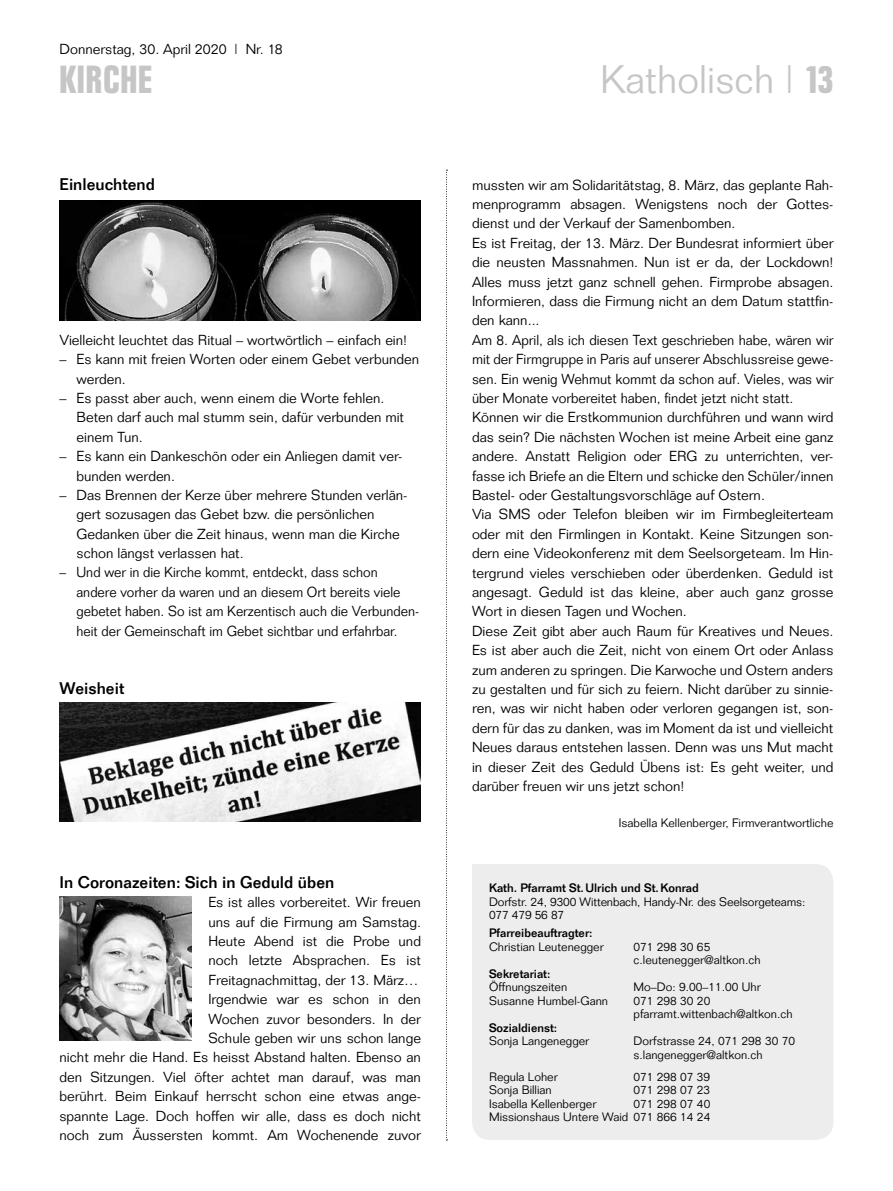
<style>
.page{position:relative;width:893px;height:1191px;background:#fff}
.page>*{position:absolute;margin:0;border:0;box-sizing:border-box;transform-origin:0 0}
.t1{font:300 39px "Folio";color:#c6c6c6}
.t2{font:700 39px "Folio Condensed BQ";letter-spacing:.02em;color:#c6c6c6}
.t3{font:500 16.5px "Folio";color:#000}
.t4{font:300 14.25px/19.4px "Folio";color:#000}
.t5{font:300 14.25px/19.4px "Folio";color:#000;scale:.95 1}
.t6{font:300 12px/13.5px "Folio";color:#000}
.t7{font:500 12px "Folio";color:#000}
.s1{font-family:"Folio Condensed BQ";font-weight:700}
</style>
<div class="page">
<svg style="left:446px;top:170px;width:1px;height:970px"></svg>
<img style="left:60px;top:201px;width:361px;height:119px">
<img style="left:60px;top:702px;width:361px;height:119px">
<img style="left:60px;top:896px;width:131px;height:144px">
<div style="left:472px;top:864px;width:361px;height:275px;background:#ededed"></div>
<p class="t4" style="left:60px;top:39px;width:225px">Donnerstag, 30. April 2020 | Nr. 18</p>
<h1 class="t2" style="left:60px;top:58px;width:94px">KIRCHE</h1>
<h1 class="t1" style="left:600px;top:56px;width:235px">Katholisch | <span class="s1">3</span></h1>
<h1 class="t2" style="left:805px;top:58px;width:30px">11</h1>
<p class="t3" style="left:60px;top:174px;width:97px">Einleuchtend</p>
<p class="t4" style="left:60px;top:330px;width:349px">Vielleicht leuchtet das Ritual – wortwörtlich – einfach ein!</p>
<p class="t4" style="left:77px;top:349px;width:344px;text-indent:-17px">– Es kann mit freien Worten oder einem Gebet verbunden werden.</p>
<p class="t4" style="left:77px;top:388px;width:329px;text-indent:-17px">– Es passt aber auch, wenn einem die Worte fehlen.<br>Beten darf auch mal stumm sein, dafür verbunden mit einem Tun.</p>
<p class="t4" style="left:77px;top:446px;width:327px;text-indent:-17px">– Es kann ein Dankeschön oder ein Anliegen damit ver&shy;bunden werden.</p>
<p class="t4" style="left:77px;top:485px;width:332px;text-indent:-17px">– Das Brennen der Kerze über mehrere Stunden verlän&shy;gert sozusagen das Gebet bzw. die persönlichen Gedanken über die Zeit hinaus, wenn man die Kirche schon längst verlassen hat.</p>
<p class="t5" style="left:77px;top:563px;width:362px;text-indent:-17px">– Und wer in die Kirche kommt, entdeckt, dass schon andere vorher da waren und an diesem Ort bereits viele gebetet haben. So ist am Kerzentisch auch die Verbunden&shy;heit der Gemeinschaft im Gebet sichtbar und erfahrbar.</p>
<p class="t3" style="left:60px;top:678px;width:66px">Weisheit</p>
<p class="t3" style="left:60px;top:872px;width:276px">In Coronazeiten: Sich in Geduld üben</p>
<p class="t4" style="left:60px;top:892px;width:363px;text-align:right">Es ist alles vorbereitet. Wir freuen<br>uns auf die Firmung am Samstag.<br>Heute Abend ist die Probe und<br>noch letzte Absprachen. Es ist<br>Freitagnachmittag, der 13. März…<br>Irgendwie war es schon in den<br>Wochen zuvor besonders. In der<br>Schule geben wir uns schon lange<br>nicht mehr die Hand. Es heisst Abstand halten. Ebenso an den Sitzungen. Viel öfter achtet man darauf, was man berührt. Beim Einkauf herrscht schon eine etwas ange&shy;spannte Lage. Doch hoffen wir alle, dass es doch nicht noch zum Äussersten kommt. Am Wochenende zuvor</p>
<p class="t4" style="left:472px;top:175px;width:363px">mussten wir am Solidaritätstag, 8. März, das geplante Rah&shy;menprogramm absagen. Wenigstens noch der Gottes&shy;dienst und der Verkauf der Samenbomben.<br>Es ist Freitag, der 13. März. Der Bundesrat informiert über die neusten Massnahmen. Nun ist er da, der Lockdown!<br>Alles muss jetzt ganz schnell gehen. Firmprobe absagen.<br>Informieren, dass die Firmung nicht an dem Datum stattfin&shy;den kann...<br>Am 8. April, als ich diesen Text geschrieben habe, wären wir mit der Firmgruppe in Paris auf unserer Abschlussreise gewe&shy;sen. Ein wenig Wehmut kommt da schon auf. Vieles, was wir über Monate vorbereitet haben, findet jetzt nicht statt.<br>Können wir die Erstkommunion durchführen und wann wird das sein? Die nächsten Wochen ist meine Arbeit eine ganz andere. Anstatt Religion oder ERG zu unterrichten, ver&shy;fasse ich Briefe an die Eltern und schicke den Schüler/innen Bastel- oder Gestaltungsvorschläge auf Ostern.<br>Via SMS oder Telefon bleiben wir im Firmbegleiterteam oder mit den Firmlingen in Kontakt. Keine Sitzungen son&shy;dern eine Videokonferenz mit dem Seelsorgeteam. Im Hin&shy;tergrund vieles verschieben oder überdenken. Geduld ist angesagt. Geduld ist das kleine, aber auch ganz grosse Wort in diesen Tagen und Wochen.<br>Diese Zeit gibt aber auch Raum für Kreatives und Neues.<br>Es ist aber auch die Zeit, nicht von einem Ort oder Anlass zum anderen zu springen. Die Karwoche und Ostern anders zu gestalten und für sich zu feiern. Nicht darüber zu sinnie&shy;ren, was wir nicht haben oder verloren gegangen ist, son&shy;dern für das zu danken, was im Moment da ist und vielleicht Neues daraus entstehen lassen. Denn was uns Mut macht in dieser Zeit des Geduld Übens ist: Es geht weiter, und darüber freuen wir uns jetzt schon!</p>
<p class="t6" style="left:619px;top:815px;width:216px">Isabella Kellenberger, Firmverantwortliche</p>
<p class="t7" style="left:489px;top:880px;width:211px">Kath. Pfarramt St. Ulrich und St. Konrad</p>
<p class="t6" style="left:489px;top:894px;width:318px">Dorfstr. 24, 9300 Wittenbach, Handy-Nr. des Seelsorgeteams:<br>077 479 56 87</p>
<p class="t7" style="left:489px;top:925px;width:105px">Pfarreibeauftragter:</p>
<p class="t6" style="left:489px;top:939px;width:116px">Christian Leutenegger</p>
<p class="t6" style="left:634px;top:939px;width:128px">071 298 30 65 c.leutenegger@altkon.ch</p>
<p class="t7" style="left:489px;top:966px;width:63px">Sekretariat:</p>
<p class="t6" style="left:489px;top:980px;width:80px">Öffnungszeiten</p>
<p class="t6" style="left:634px;top:980px;width:129px">Mo–Do: 9.00–11.00 Uhr</p>
<p class="t6" style="left:489px;top:993px;width:121px">Susanne Humbel-Gann</p>
<p class="t6" style="left:634px;top:993px;width:160px">071 298 30 20 pfarramt.wittenbach@altkon.ch</p>
<p class="t7" style="left:489px;top:1020px;width:70px">Sozialdienst:</p>
<p class="t6" style="left:489px;top:1034px;width:102px">Sonja Langenegger</p>
<p class="t6" style="left:634px;top:1034px;width:163px">Dorfstrasse 24, 071 298 30 70 s.langenegger@altkon.ch</p>
<p class="t6" style="left:489px;top:1069px;width:70px">Regula Loher</p>
<p class="t6" style="left:634px;top:1069px;width:78px">071 298 07 39</p>
<p class="t6" style="left:489px;top:1083px;width:64px">Sonja Billian</p>
<p class="t6" style="left:634px;top:1083px;width:78px">071 298 07 23</p>
<p class="t6" style="left:489px;top:1096px;width:109px">Isabella Kellenberger</p>
<p class="t6" style="left:489px;top:1096px;width:223px;text-align:right">071 298 07 40<br>Missionshaus Untere Waid 071 866 14 24</p>
</div>
